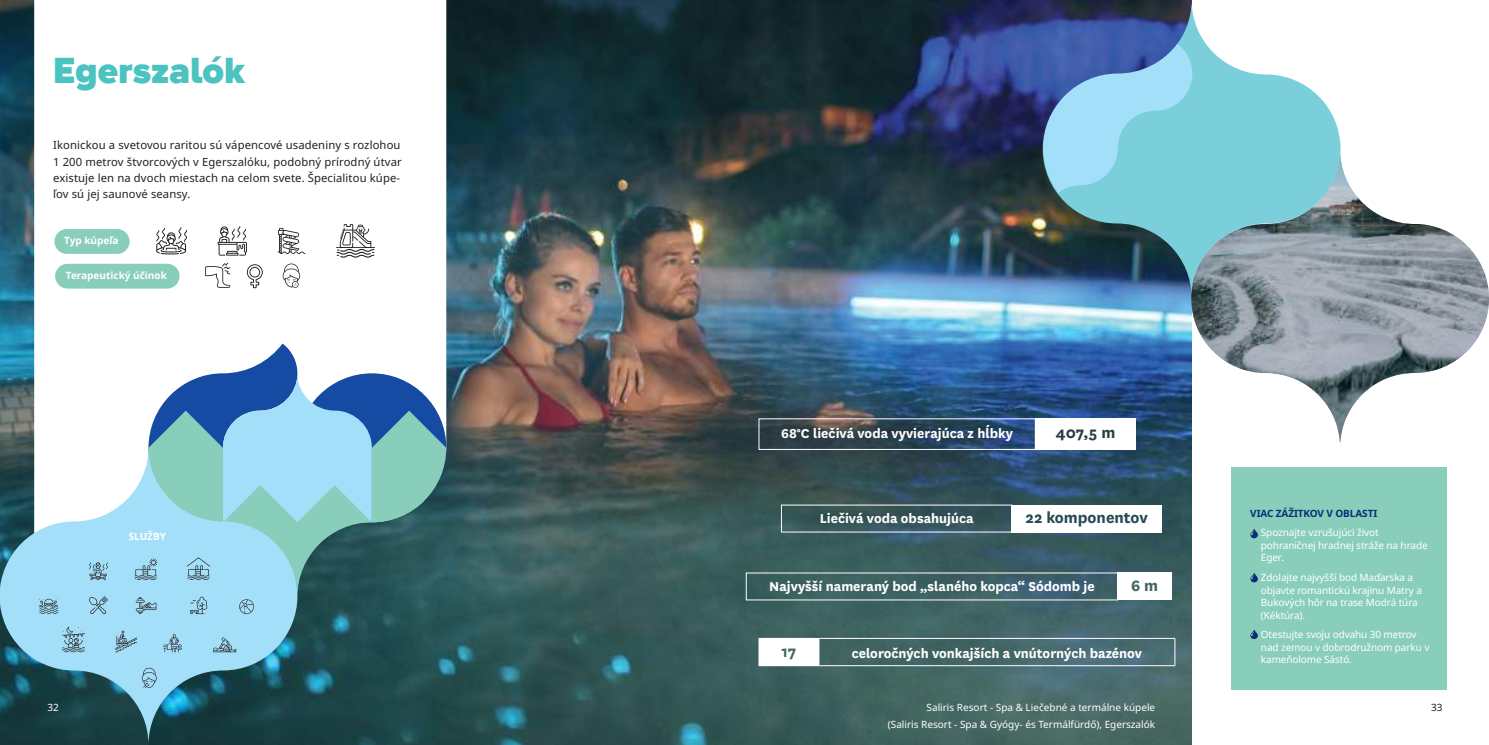
<style>
.page{position:relative;width:1489px;height:745px;background:#fff}
.page>*{position:absolute;margin:0;border:0;box-sizing:border-box;transform-origin:0 0}
.t1{font:900 37.5px "Wonder Unit Sans";color:#4bc3c0}
.t2{font:700 17.5px "National";color:#264b52}
.t3{font:700 17.5px "National";color:#2b3b42}
.t4{font:700 17.5px "National";color:#406762}
.t5{font:700 17.5px "National";color:#3d6361}
.t6{font:700 15px "National";color:#fff}
.t7{font:11.25px/16.2px "Noto Sans";letter-spacing:.01em;color:#241f1f}
.t8{font:10px/12.5px "Noto Sans";letter-spacing:-.01em;color:#fff}
.t9{font:700 10px "Noto Sans";color:#fff}
.t10{font:700 10px "Noto Sans";letter-spacing:-.01em;color:#072f77}
.t11{font:10px "Noto Sans";color:#241f1f}
</style>
<div class="page">
<img style="left:0;top:0;width:34px;height:446px">
<img style="left:297px;top:0;width:894px;height:744px">
<svg style="left:34px;top:0;width:412px;height:446px"></svg>
<svg style="left:0;top:446px;width:297px;height:298px;background:#71a0af"></svg>
<svg style="left:89px;top:595px;width:19px;height:18px"></svg>
<svg style="left:39px;top:598px;width:20px;height:15px"></svg>
<svg style="left:142px;top:667px;width:15px;height:21px"></svg>
<svg style="left:135px;top:343px;width:311px;height:271px"></svg>
<svg style="left:89px;top:562px;width:19px;height:17px"></svg>
<svg style="left:115px;top:630px;width:22px;height:21px"></svg>
<svg style="left:62px;top:626px;width:23px;height:25px"></svg>
<svg style="left:163px;top:633px;width:19px;height:18px"></svg>
<svg style="left:213px;top:637px;width:23px;height:14px"></svg>
<svg style="left:218px;top:226px;width:29px;height:29px"></svg>
<svg style="left:277px;top:228px;width:28px;height:26px"></svg>
<svg style="left:336px;top:224px;width:39px;height:33px"></svg>
<svg style="left:156px;top:227px;width:31px;height:27px"></svg>
<svg style="left:205px;top:262px;width:25px;height:25px"></svg>
<svg style="left:247px;top:264px;width:16px;height:24px"></svg>
<svg style="left:282px;top:263px;width:18px;height:24px"></svg>
<svg style="left:1042px;top:0;width:298px;height:298px"></svg>
<div style="left:1231px;top:467px;width:215px;height:222px;background:#88cebb"></div>
<svg style="left:1043px;top:44px;width:149px;height:149px;background:#7fbcdc"></svg>
<svg style="left:1250px;top:528px;width:7px;height:10px"></svg>
<svg style="left:1250px;top:573px;width:7px;height:9px"></svg>
<svg style="left:1250px;top:629px;width:7px;height:9px"></svg>
<svg style="left:1191px;top:149px;width:150px;height:298px;fill:#7bcfdb"></svg>
<img style="left:1191px;top:156px;width:297px;height:286px">
<div style="left:759px;top:638px;width:60px;height:27px;background:#fff"></div>
<hr style="left:819px;top:637px;width:356px;height:1px;background:#fff">
<hr style="left:819px;top:665px;width:356px;height:1px;background:#fff">
<hr style="left:758px;top:637px;width:61px;height:1px;background:#fff">
<svg style="left:758px;top:638px;width:1px;height:27px"></svg>
<svg style="left:1174px;top:638px;width:1px;height:27px"></svg>
<hr style="left:758px;top:665px;width:61px;height:1px;background:#fff">
<div style="left:54px;top:229px;width:76px;height:25px;background:#88cebb;border-radius:12px"></div>
<div style="left:55px;top:263px;width:124px;height:25px;background:#88cebb;border-radius:12px"></div>
<div style="left:1035px;top:418px;width:100px;height:32px;background:#fff"></div>
<div style="left:1011px;top:504px;width:150px;height:28px;background:#fff"></div>
<div style="left:1117px;top:572px;width:54px;height:28px;background:#fff"></div>
<h1 class="t1" style="left:53px;top:47px;width:193px">Egerszalók</h1>
<p class="t7" style="left:53px;top:137px;width:350px">Ikonickou a svetovou raritou sú vápencové usadeniny s rozlohou 1 200 metrov štvorcových v Egerszalóku, podobný prírodný útvar existuje len na dvoch miestach na celom svete. Špecialitou kúpe&shy;ľov sú jej saunové seansy.</p>
<p class="t9" style="left:64px;top:233px;width:56px">Typ kúpeľa</p>
<p class="t9" style="left:66px;top:268px;width:102px">Terapeutický účinok</p>
<p class="t9" style="left:129px;top:529px;width:39px">SLUŽBY</p>
<h3 class="t6" style="left:781px;top:422px;width:233px">68°C liečivá voda vyvierajúca z hĺbky</h3>
<h2 class="t3" style="left:1055px;top:420px;width:61px">407,5 m</h2>
<h3 class="t6" style="left:819px;top:507px;width:155px">Liečivá voda obsahujúca</h3>
<h2 class="t2" style="left:1025px;top:504px;width:124px">22 komponentov</h2>
<h3 class="t6" style="left:769px;top:575px;width:327px">Najvyšší nameraný bod „slaného kopca“ Sódomb je</h3>
<h2 class="t5" style="left:1130px;top:572px;width:29px">6 m</h2>
<h2 class="t4" style="left:781px;top:639px;width:16px">17</h2>
<h3 class="t6" style="left:851px;top:642px;width:292px">celoročných vonkajších a vnútorných bazénov</h3>
<p class="t10" style="left:1250px;top:506px;width:128px">VIAC ZÁŽITKOV V OBLASTI</p>
<p class="t8" style="left:1260px;top:526px;width:168px">Spoznajte vzrušujúci život pohraničnej hradnej stráže na hrade<br>Eger.</p>
<p class="t8" style="left:1260px;top:571px;width:162px">Zdolajte najvyšší bod Maďarska a objavte romantickú krajinu Matry a<br>Bukových hôr na trase Modrá túra (Kéktúra).</p>
<p class="t8" style="left:1260px;top:628px;width:170px">Otestujte svoju odvahu 30 metrov nad zemou v dobrodružnom parku v kameňolome Sástó.</p>
<p class="t8" style="left:887px;top:699px;width:269px;line-height:16.2px;text-align:right">Saliris Resort - Spa &amp; Liečebné a termálne kúpele<br>(Saliris Resort - Spa &amp; Gyógy- és Termálfürdő), Egerszalók</p>
<p class="t8" style="left:47px;top:701px;width:13px">32</p>
<p class="t11" style="left:1430px;top:700px;width:13px">33</p>
</div>
